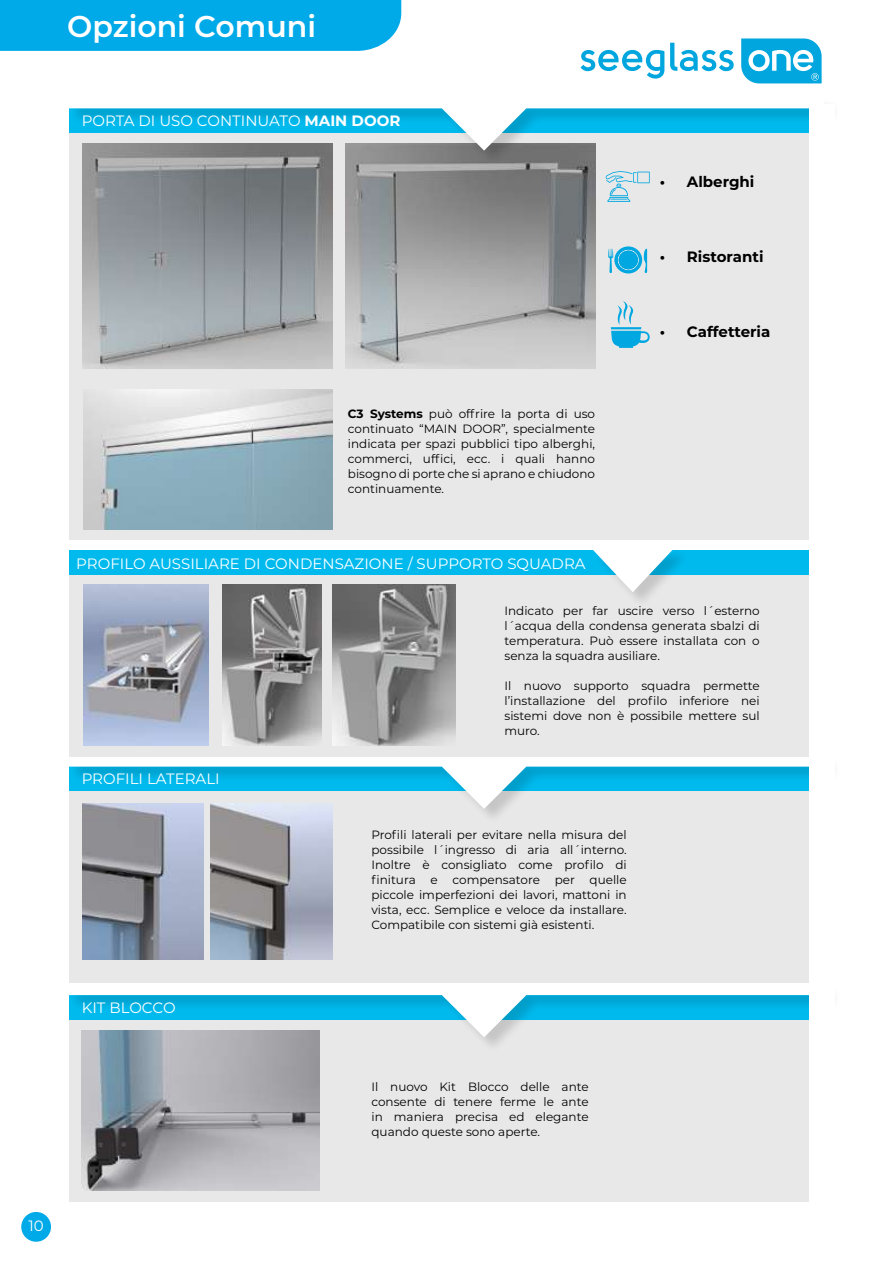
<style>
.page{position:relative;width:893px;height:1263px;background:#fff}
.page>*{position:absolute;margin:0;border:0;box-sizing:border-box;transform-origin:0 0}
.t1{font:600 30px "Montserrat";color:#fff}
.t2{font:15px "Montserrat";color:#fff}
.t3{font:700 15px "Montserrat";color:#000}
.t4{font:12px/15px "Montserrat";color:#000;text-align:justify}
.s1{font-weight:700}
</style>
<div class="page">
<div style="left:69px;top:108px;width:755px;height:432px;background:#e8e8e8"></div>
<img style="left:82px;top:167px;width:250px;height:202px">
<img style="left:345px;top:167px;width:250px;height:202px">
<img style="left:83px;top:389px;width:249px;height:140px">
<div style="left:0;top:0;width:401px;height:51px;background:#00a9e8"></div>
<div style="left:69px;top:550px;width:755px;height:207px;background:#e8e8e8"></div>
<div style="left:69px;top:767px;width:755px;height:216px;background:#e8e8e8"></div>
<div style="left:69px;top:995px;width:755px;height:207px;background:#e8e8e8"></div>
<img style="left:83px;top:584px;width:125px;height:162px">
<img style="left:82px;top:825px;width:122px;height:135px">
<img style="left:211px;top:825px;width:121px;height:135px">
<img style="left:222px;top:584px;width:99px;height:162px">
<img style="left:332px;top:584px;width:123px;height:162px">
<div style="left:69px;top:550px;width:740px;height:24px;background:#00baee"></div>
<div style="left:69px;top:757px;width:772px;height:68px;background:#000;opacity:.15"></div>
<svg style="left:69px;top:757px;width:740px;height:52px"></svg>
<img style="left:82px;top:1054px;width:237px;height:136px">
<div style="left:69px;top:985px;width:772px;height:69px;background:#000;opacity:.15"></div>
<svg style="left:69px;top:985px;width:740px;height:52px"></svg>
<div style="left:593px;top:548px;width:97px;height:61px;background:#000;opacity:.15"></div>
<svg style="left:591px;top:548px;width:83px;height:44px"></svg>
<div style="left:69px;top:98px;width:772px;height:69px;background:#000;opacity:.15"></div>
<svg style="left:69px;top:99px;width:755px;height:52px"></svg>
<div style="left:809px;top:105px;width:26px;height:1103px;background:#fff"></div>
<div style="left:21px;top:1212px;width:30px;height:30px;background:#00a9e8;border-radius:50%"></div>
<svg style="left:581px;top:50px;width:83px;height:29px"></svg>
<svg style="left:670px;top:43px;width:64px;height:28px"></svg>
<svg style="left:741px;top:38px;width:81px;height:45px"></svg>
<svg style="left:605px;top:171px;width:45px;height:31px"></svg>
<svg style="left:608px;top:246px;width:39px;height:27px"></svg>
<svg style="left:611px;top:301px;width:39px;height:47px"></svg>
<h1 class="t1" style="left:67px;top:5px;width:250px">Opzioni Comuni</h1>
<p class="t2" style="left:82px;top:111px;width:320px">PORTA DI USO CONTINUATO <span class="s1">MAIN DOOR</span></p>
<p class="t4" style="left:348px;top:406px;width:249px"><span class="s1">C3 Systems</span> può offrire la porta di uso continuato “MAIN DOOR”, specialmente indicata per spazi pubblici tipo alberghi, commerci, uffici, ecc. i quali hanno bisogno di porte che si aprano e chiudono continuamente.</p>
<p class="t3" style="left:660px;top:171px;width:96px">• Alberghi</p>
<p class="t3" style="left:660px;top:246px;width:105px">• Ristoranti</p>
<p class="t3" style="left:660px;top:321px;width:112px">• Caffetteria</p>
<p class="t2" style="left:76px;top:553px;width:511px">PROFILO AUSSILIARE DI CONDENSAZIONE / SUPPORTO SQUADRA</p>
<p class="t4" style="left:504px;top:603px;width:257px">Indicato per far uscire verso l´esterno l´acqua della condensa generata sbalzi di temperatura. Può essere installata con o senza la squadra ausiliare.</p>
<p class="t4" style="left:504px;top:678px;width:257px">Il nuovo supporto squadra permette l’installazione del profilo inferiore nei sistemi dove non è possibile mettere sul muro.</p>
<p class="t2" style="left:82px;top:769px;width:140px">PROFILI LATERALI</p>
<p class="t2" style="left:82px;top:997px;width:95px">KIT BLOCCO</p>
<p class="t4" style="left:371px;top:827px;width:257px">Profili laterali per evitare nella misura del possibile l´ingresso di aria all´interno.<br>Inoltre è consigliato come profilo di finitura e compensatore per quelle piccole imperfezioni dei lavori, mattoni in vista, ecc. Semplice e veloce da installare.<br>Compatibile con sistemi già esistenti.</p>
<p class="t4" style="left:371px;top:1079px;width:219px">Il nuovo Kit Blocco delle ante consente di tenere ferme le ante in maniera precisa ed elegante quando queste sono aperte.</p>
<p class="t2" style="left:28px;top:1216px;width:17px">10</p>
</div>
